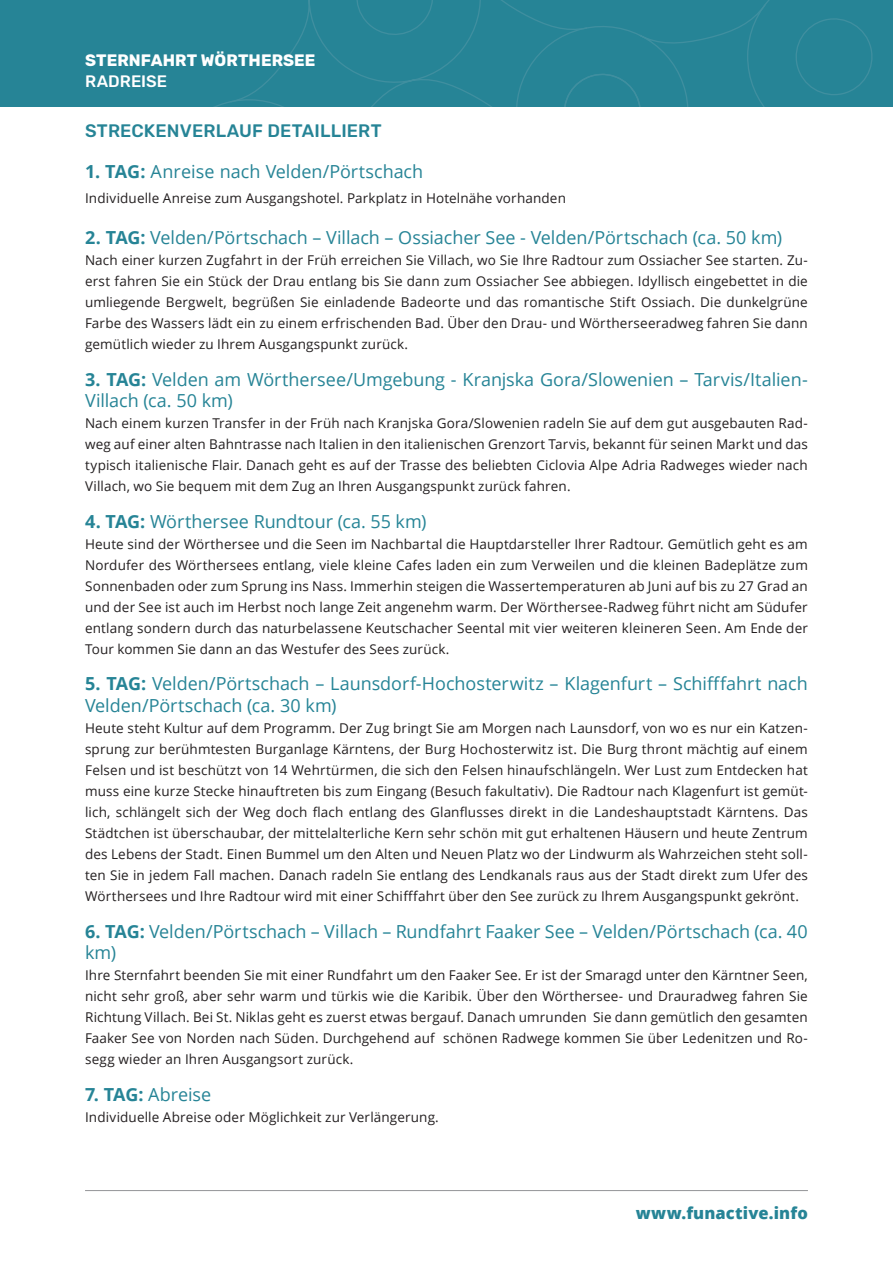
<style>
.page{position:relative;width:893px;height:1263px;background:#fff}
.page>*{position:absolute;margin:0;border:0;box-sizing:border-box;transform-origin:0 0}
.t1{font:18px/21.6px "Open Sans";letter-spacing:-.005em;color:#268496}
.t2{font:500 18px "Rubik";letter-spacing:.015em;color:#268496}
.t3{font:700 16.5px "Rubik";letter-spacing:.005em;color:#fff}
.t4{font:800 16.5px "Open Sans";letter-spacing:.01em;color:#268496}
.t5{font:500 16.5px "Rubik";color:#fff}
.t6{font:13.5px/21px "Open Sans";letter-spacing:.01em;color:#231f20;text-align:justify}
.s1{font-weight:700}
</style>
<div class="page">
<div style="left:0;top:0;width:893px;height:106px;background:#268496"></div>
<svg style="left:216px;top:0;width:657px;height:106px"></svg>
<hr style="left:85px;top:1190px;width:723px;height:1px;background:#939598">
<p class="t3" style="left:85px;top:51px;width:232px">STERNFAHRT WÖRTHERSEE</p>
<p class="t5" style="left:85px;top:72px;width:84px">RADREISE</p>
<h1 class="t2" style="left:85px;top:120px;width:36px">STREC</h1>
<h1 class="t2" style="left:144px;top:120px;width:239px">KENVERLAUF DETAILLIERT</h1>
<h1 class="t1" style="left:85px;top:160px;width:340px"><span class="s1">1. TAG:</span> Anreise nach Velden/Pörtschach</h1>
<p class="t6" style="left:85px;top:187px;width:482px">Individuelle Anreise zum Ausgangshotel. Parkplatz in Hotelnähe vorhanden</p>
<h1 class="t1" style="left:85px;top:226px;width:699px"><span class="s1">2. TAG:</span> Velden/Pörtschach – Villach – Ossiacher See - Velden/Pörtschach (ca. 50 km)</h1>
<p class="t6" style="left:85px;top:249px;width:724px">Nach einer kurzen Zugfahrt in der Früh erreichen Sie Villach, wo Sie Ihre Radtour zum Ossiacher See starten. Zu&shy;erst fahren Sie ein Stück der Drau entlang bis Sie dann zum Ossiacher See abbiegen. Idyllisch eingebettet in die umliegende Bergwelt, begrüßen Sie einladende Badeorte und das romantische Stift Ossiach. Die dunkelgrüne Farbe des Wassers lädt ein zu einem erfrischenden Bad. Über den Drau- und Wörtherseeradweg fahren Sie dann gemütlich wieder zu Ihrem Ausgangspunkt zurück.</p>
<h1 class="t1" style="left:85px;top:368px;width:724px"><span class="s1">3. TAG:</span> Velden am Wörthersee/Umgebung - Kranjska Gora/Slowenien – Tarvis/Italien-<br>Villach (ca. 50 km)</h1>
<p class="t6" style="left:85px;top:412px;width:724px">Nach einem kurzen Transfer in der Früh nach Kranjska Gora/Slowenien radeln Sie auf dem gut ausgebauten Rad&shy;weg auf einer alten Bahntrasse nach Italien in den italienischen Grenzort Tarvis, bekannt für seinen Markt und das typisch italienische Flair. Danach geht es auf der Trasse des beliebten Ciclovia Alpe Adria Radweges wieder nach Villach, wo Sie bequem mit dem Zug an Ihren Ausgangspunkt zurück fahren.</p>
<h1 class="t1" style="left:85px;top:510px;width:343px"><span class="s1">4. TAG:</span> Wörthersee Rundtour (ca. 55 km)</h1>
<p class="t6" style="left:85px;top:533px;width:724px">Heute sind der Wörthersee und die Seen im Nachbartal die Hauptdarsteller Ihrer Radtour. Gemütlich geht es am Nordufer des Wörthersees entlang, viele kleine Cafes laden ein zum Verweilen und die kleinen Badeplätze zum Sonnenbaden oder zum Sprung ins Nass. Immerhin steigen die Wassertemperaturen ab Juni auf bis zu 27 Grad an und der See ist auch im Herbst noch lange Zeit angenehm warm. Der Wörthersee-Radweg führt nicht am Südufer entlang sondern durch das naturbelassene Keutschacher Seental mit vier weiteren kleineren Seen. Am Ende der Tour kommen Sie dann an das Westufer des Sees zurück.</p>
<h1 class="t1" style="left:85px;top:673px;width:724px"><span class="s1">5. TAG:</span> Velden/Pörtschach – Launsdorf-Hochosterwitz – Klagenfurt – Schifffahrt nach<br>Velden/Pörtschach (ca. 30 km)</h1>
<p class="t6" style="left:85px;top:717px;width:724px">Heute steht Kultur auf dem Programm. Der Zug bringt Sie am Morgen nach Launsdorf, von wo es nur ein Katzen&shy;sprung zur berühmtesten Burganlage Kärntens, der Burg Hochosterwitz ist. Die Burg thront mächtig auf einem Felsen und ist beschützt von 14 Wehrtürmen, die sich den Felsen hinaufschlängeln. Wer Lust zum Entdecken hat muss eine kurze Stecke hinauftreten bis zum Eingang (Besuch fakultativ). Die Radtour nach Klagenfurt ist gemüt&shy;lich, schlängelt sich der Weg doch flach entlang des Glanflusses direkt in die Landeshauptstadt Kärntens. Das Städtchen ist überschaubar, der mittelalterliche Kern sehr schön mit gut erhaltenen Häusern und heute Zentrum des Lebens der Stadt. Einen Bummel um den Alten und Neuen Platz wo der Lindwurm als Wahrzeichen steht soll&shy;ten Sie in jedem Fall machen. Danach radeln Sie entlang des Lendkanals raus aus der Stadt direkt zum Ufer des Wörthersees und Ihre Radtour wird mit einer Schifffahrt über den See zurück zu Ihrem Ausgangspunkt gekrönt.</p>
<h1 class="t1" style="left:85px;top:920px;width:724px"><span class="s1">6. TAG:</span> Velden/Pörtschach – Villach – Rundfahrt Faaker See – Velden/Pörtschach (ca. 40 km)</h1>
<p class="t6" style="left:85px;top:964px;width:724px">Ihre Sternfahrt beenden Sie mit einer Rundfahrt um den Faaker See. Er ist der Smaragd unter den Kärntner Seen, nicht sehr groß, aber sehr warm und türkis wie die Karibik. Über den Wörthersee- und Drauradweg fahren Sie Richtung Villach. Bei St. Niklas geht es zuerst etwas bergauf. Danach umrunden Sie dann gemütlich den gesamten Faaker See von Norden nach Süden. Durchgehend auf schönen Radwege kommen Sie über Ledenitzen und Ro&shy;segg wieder an Ihren Ausgangsort zurück.</p>
<h1 class="t1" style="left:85px;top:1083px;width:128px"><span class="s1">7. TAG :</span> Abreise</h1>
<p class="t6" style="left:85px;top:1106px;width:355px">Individuelle Abreise oder Möglichkeit zur Verlängerung.</p>
<p class="t4" style="left:636px;top:1200px;width:174px">www.funactive.info</p>
</div>
